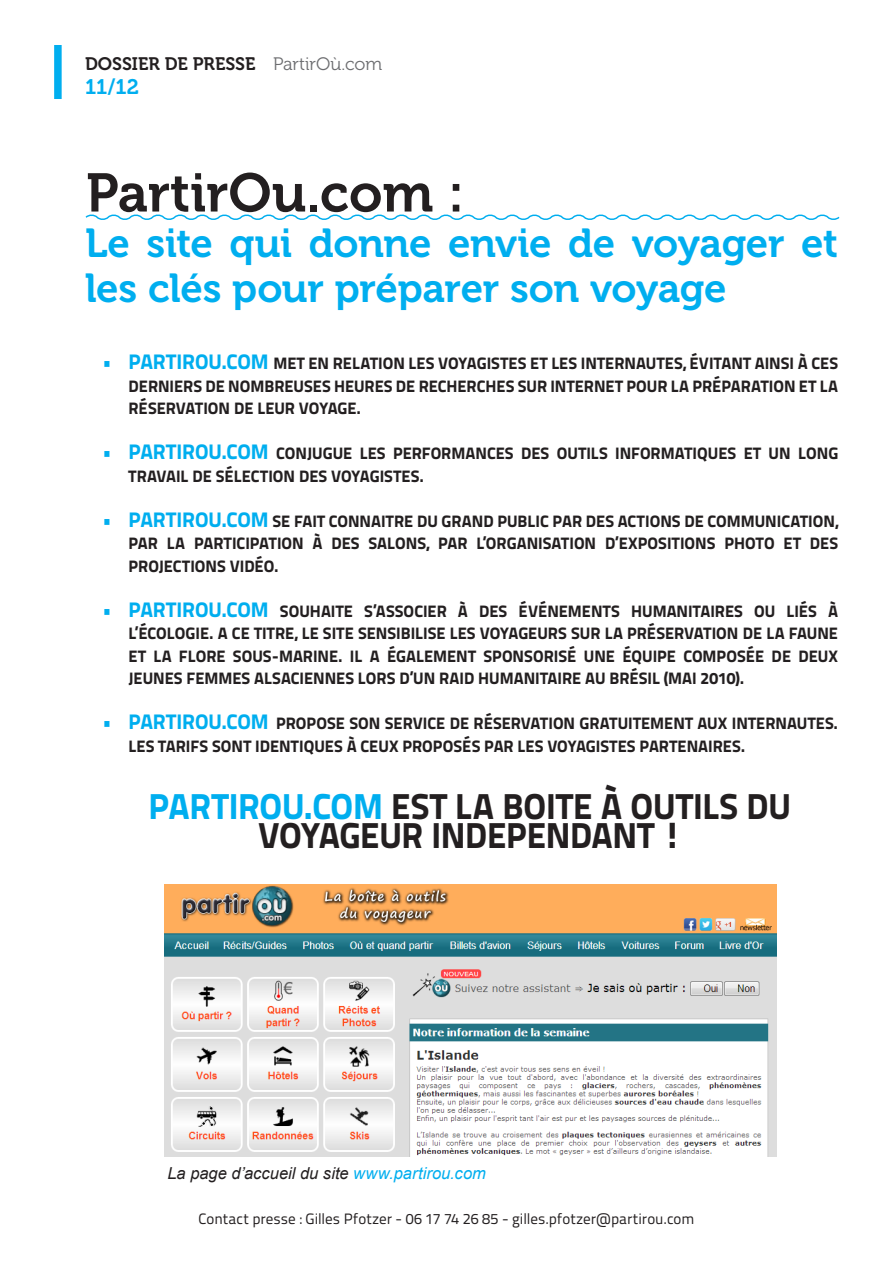
<style>
.page{position:relative;width:893px;height:1263px;background:#fff}
.page>*{position:absolute;margin:0;border:0;box-sizing:border-box;transform-origin:0 0}
.Titre{font:54px "Museo 700";color:#231f20}
.sous_titre{font:40.35px/45px "Museo 700";letter-spacing:-.01em;color:#00aeef}
.Texte_gras{font:36px/28.5px "Titillium Text 25 L 999 wt";letter-spacing:-.01em;color:#231f20;text-align:center}
.t1{font:21px "Museo 700";color:#00aeef}
.t2{font:18px "Museo 700";color:#231f20}
.t3{font:16.5px/22.5px "Titillium Text 25 L 999 wt";color:#231f20;text-align:justify}
.t4{font:italic 16.5px "Arial";color:#231f20}
.t5{font:15px "Titillium Text 22 L";letter-spacing:.005em;color:#231f20}
.s1{font-family:"Museo 300";color:#6c6d70}
.s2{font-size:21px;color:#00aeef}
.s3{color:#00aeef}
</style>
<div class="page">
<div style="left:54px;top:45px;width:8px;height:54px;background:#00aeef"></div>
<svg style="left:85px;top:214px;width:755px;height:6px"></svg>
<img style="left:164px;top:884px;width:613px;height:272px">
<p class="t2" style="left:85px;top:54px;width:299px">DOSSIER DE PRESSE <span class="s1">PartirOù.com</span></p>
<p class="t1" style="left:85px;top:75px;width:55px">11/12</p>
<p class="Titre" style="left:86px;top:163px;width:380px">PartirOu.com :</p>
<p class="sous_titre" style="left:85px;top:221px;width:754px">Le site qui donne envie de voyager et les clés pour préparer son voyage</p>
<p class="t3" style="left:129px;top:351px;width:711px;text-indent:-27px"><span class="s2">• PARTIROU.COM</span> MET EN RELATION LES VOYAGISTES ET LES INTERNAUTES, ÉVITANT AINSI À CES DERNIERS DE NOMBREUSES HEURES DE RECHERCHES SUR INTERNET POUR LA PRÉPARATION ET LA RÉSERVATION DE LEUR VOYAGE.</p>
<p class="t3" style="left:129px;top:441px;width:711px;text-indent:-27px"><span class="s2">• PARTIROU.COM</span> CONJUGUE LES PERFORMANCES DES OUTILS INFORMATIQUES ET UN LONG<br>TRAVAIL DE SÉLECTION DES VOYAGISTES.</p>
<p class="t3" style="left:129px;top:508px;width:711px;text-indent:-27px"><span class="s2">• PARTIROU.COM</span> SE FAIT CONNAITRE DU GRAND PUBLIC PAR DES ACTIONS DE COMMUNICATION, PAR LA PARTICIPATION À DES SALONS, PAR L’ORGANISATION D’EXPOSITIONS PHOTO ET DES PROJECTIONS VIDÉO.</p>
<p class="t3" style="left:129px;top:598px;width:711px;text-indent:-27px"><span class="s2">• PARTIROU.COM</span> SOUHAITE S’ASSOCIER À DES ÉVÉNEMENTS HUMANITAIRES OU LIÉS À L’ÉCOLOGIE. A CE TITRE, LE SITE SENSIBILISE LES VOYAGEURS SUR LA PRÉSERVATION DE LA FAUNE ET LA FLORE SOUS-MARINE. IL A ÉGALEMENT SPONSORISÉ UNE ÉQUIPE COMPOSÉE DE DEUX JEUNES FEMMES ALSACIENNES LORS D’UN RAID HUMANITAIRE AU BRÉSIL (MAI 2010).</p>
<p class="t3" style="left:129px;top:711px;width:711px;text-indent:-27px"><span class="s2">• PARTIROU.COM</span> PROPOSE SON SERVICE DE RÉSERVATION GRATUITEMENT AUX INTERNAUTES.<br>LES TARIFS SONT IDENTIQUES À CEUX PROPOSÉS PAR LES VOYAGISTES PARTENAIRES.</p>
<p class="Texte_gras" style="left:149px;top:790px;width:644px"><span class="s3">PARTIROU.COM</span> EST LA BOITE À OUTILS DU<br>VOYAGEUR INDEPENDANT !</p>
<p class="t4" style="left:167px;top:1163px;width:320px">La page d’accueil du site <span class="s3">www.partirou.com</span></p>
<p class="t5" style="left:199px;top:1208px;width:497px">Contact presse : Gilles Pfotzer - 06 17 74 26 85 - gilles.pfotzer@partirou.com</p>
</div>
